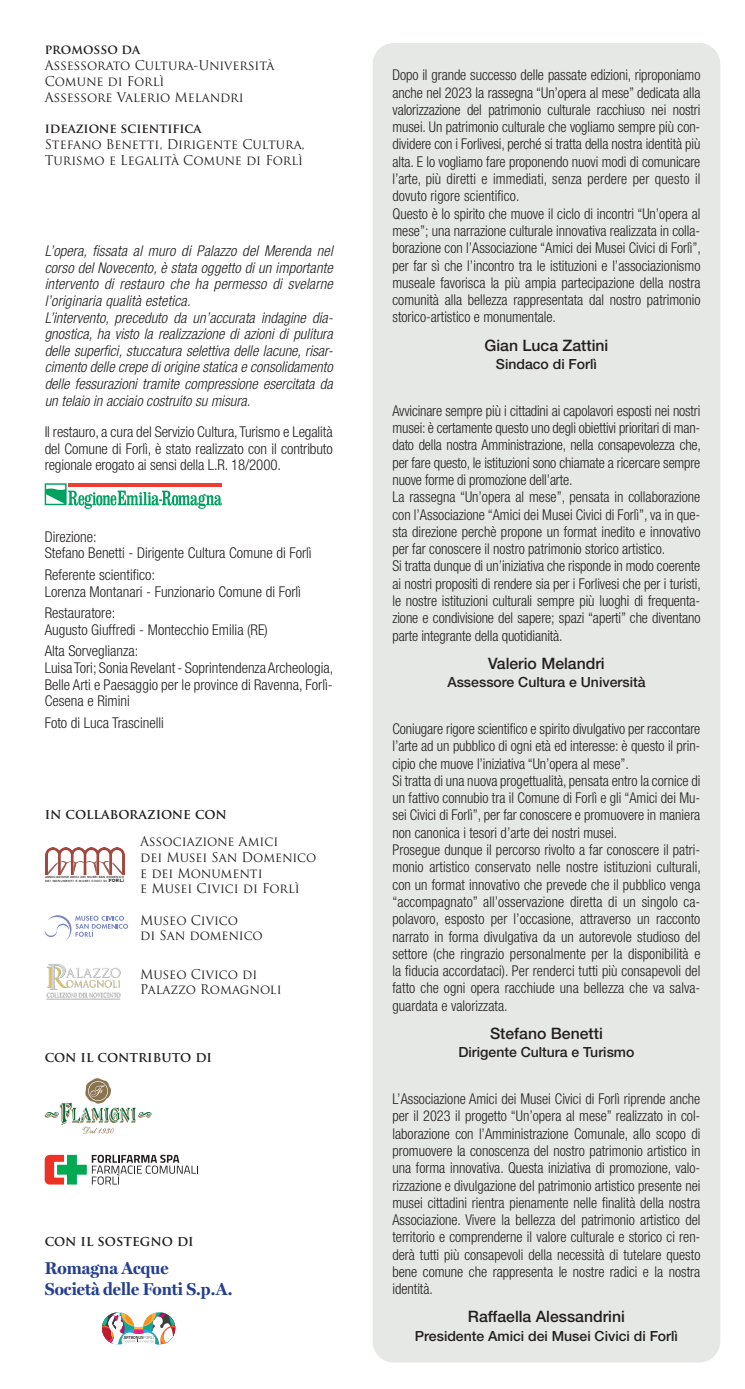
<style>
.page{position:relative;width:745px;height:1389px;background:#fff}
.page>*{position:absolute;margin:0;border:0;box-sizing:border-box;transform-origin:0 0}
.t1{font:700 17.32px "Miller Display";color:#253f8e}
.t2{font:500 15.75px "Helvetica Neue LT Pro";color:#231f20}
.t3{font:300 condensed 14.88px/17.3px "Helvetica Neue LT Pro";color:#231f20;text-align:justify;scale:.96 1}
.t4{font:300 condensed 14.88px/16.6px "Helvetica Neue LT Pro";color:#231f20}
.t5{font:italic 300 condensed 14.88px/16.6px "Helvetica Neue LT Pro";letter-spacing:.005em;color:#231f20;text-align:justify}
.t6{font:500 14px "Helvetica Neue LT Pro";color:#231f20}
.t7{font:700 14px "Trajan Pro";color:#231f20}
.t8{font:13.12px/15.8px "Trajan Pro";color:#231f20}
.t9{font:700 13.12px "Trajan Pro";color:#231f20}
.t10{font:4.73px/4.2px "Copperplate";letter-spacing:-.025em;color:#231f20;scale:.83 1}
.s1{font-weight:700;font-size:6.12px}
.s2{font-weight:700;font-size:5.42px}
</style>
<div class="page">
<div style="left:372px;top:43px;width:347px;height:1320px;background:#e6e8e5;border-radius:21px"></div>
<img style="left:46px;top:964px;width:75px;height:36px">
<img style="left:124px;top:852px;width:1px;height:23px">
<img style="left:45px;top:847px;width:79px;height:28px">
<svg style="left:45px;top:915px;width:83px;height:25px"></svg>
<svg style="left:102px;top:1312px;width:73px;height:32px"></svg>
<svg style="left:45px;top:1078px;width:106px;height:55px"></svg>
<svg style="left:45px;top:1155px;width:153px;height:30px"></svg>
<svg style="left:45px;top:483px;width:177px;height:26px"></svg>
<p class="t9" style="left:45px;top:42px;width:97px">PROMOSSO DA</p>
<p class="t8" style="left:45px;top:57px;width:231px">Assessorato Cultura-Università<br>Comune di Forlì</p>
<p class="t8" style="left:45px;top:89px;width:200px">Assessore Valerio Melandri</p>
<p class="t9" style="left:45px;top:120px;width:158px">IDEAZIONE SCIENTIFICA</p>
<p class="t8" style="left:45px;top:136px;width:261px">Stefano Benetti, Dirigente Cultura,<br>Turismo e Legalità Comune di Forlì</p>
<p class="t5" style="left:45px;top:243px;width:289px">L’opera, fissata al muro di Palazzo del Merenda nel corso del Novecento, è stata oggetto di un importante intervento di restauro che ha permesso di svelarne l’originaria qualità estetica.</p>
<p class="t5" style="left:45px;top:309px;width:289px">L’intervento, preceduto da un’accurata indagine dia&shy;gnostica, ha visto la realizzazione di azioni di pulitura delle superfici, stuccatura selettiva delle lacune, risar&shy;cimento delle crepe di origine statica e consolidamento delle fessurazioni tramite compressione esercitata da un telaio in acciaio costruito su misura.</p>
<p class="t4" style="left:45px;top:423px;width:289px;text-align:justify">Il restauro, a cura del Servizio Cultura, Turismo e Legalità del Comune di Forlì, è stato realizzato con il contributo regionale erogato ai sensi della L.R. 18/2000.</p>
<p class="t4" style="left:45px;top:528px;width:268px">Direzione:<br>Stefano Benetti - Dirigente Cultura Comune di Forlì</p>
<p class="t4" style="left:45px;top:566px;width:258px">Referente scientifico:<br>Lorenza Montanari - Funzionario Comune di Forlì</p>
<p class="t4" style="left:45px;top:605px;width:224px">Restauratore:<br>Augusto Giuffredi - Montecchio Emilia (RE)</p>
<p class="t4" style="left:45px;top:643px;width:95px">Alta Sorveglianza:</p>
<p class="t4" style="left:45px;top:659px;width:290px;text-align:justify">Luisa Tori; Sonia Revelant - Soprintendenza Archeologia, Belle Arti e Paesaggio per le province di Ravenna, Forlì-Cesena e Rimini</p>
<p class="t4" style="left:45px;top:714px;width:121px">Foto di Luca Trascinelli</p>
<p class="t7" style="left:45px;top:805px;width:183px">IN COLLABORAZIONE CON</p>
<p class="t10" style="left:45px;top:874px;width:97px">associazione amici dei musei san domenico dei monumenti e musei civici di <span class="s1">FORL</span><span class="s2">ì</span></p>
<p class="t8" style="left:140px;top:833px;width:139px">Associazione Amici</p>
<p class="t8" style="left:140px;top:849px;width:177px">dei Musei San Domenico</p>
<p class="t8" style="left:140px;top:865px;width:124px">e dei Monumenti</p>
<p class="t8" style="left:140px;top:881px;width:161px">e Musei Civici di Forlì</p>
<p class="t8" style="left:140px;top:912px;width:99px">Museo Civico</p>
<p class="t8" style="left:140px;top:928px;width:124px">di San domenico</p>
<p class="t8" style="left:140px;top:966px;width:143px">Museo Civico di<br>Palazzo Romagnoli</p>
<p class="t7" style="left:45px;top:1049px;width:169px">CON IL CONTRIBUTO DI</p>
<p class="t7" style="left:45px;top:1232px;width:150px">CON IL SOSTEGNO DI</p>
<p class="t1" style="left:45px;top:1257px;width:125px">Romagna Acque</p>
<p class="t1" style="left:45px;top:1278px;width:189px">Società delle Fonti S.p.A.</p>
<p class="t3" style="left:392px;top:66px;width:322px">Dopo il grande successo delle passate edizioni, riproponiamo anche nel 2023 la rassegna “Un’opera al mese” dedicata alla valorizzazione del patrimonio culturale racchiuso nei nostri musei. Un patrimonio culturale che vogliamo sempre più con&shy;dividere con i Forlivesi, perché si tratta della nostra identità più alta. E lo vogliamo fare proponendo nuovi modi di comunicare l’arte, più diretti e immediati, senza perdere per questo il dovuto rigore scientifico.</p>
<p class="t3" style="left:392px;top:205px;width:322px">Questo è lo spirito che muove il ciclo di incontri “Un’opera al mese”; una narrazione culturale innovativa realizzata in colla&shy;borazione con l’Associazione “Amici dei Musei Civici di Forlì”, per far sì che l’incontro tra le istituzioni e l’associazionismo museale favorisca la più ampia partecipazione della nostra comunità alla bellezza rappresentata dal nostro patrimonio storico-artistico e monumentale.</p>
<p class="t2" style="left:484px;top:336px;width:125px">Gian Luca Zattini</p>
<p class="t6" style="left:495px;top:355px;width:102px">Sindaco di Forlì</p>
<p class="t3" style="left:392px;top:402px;width:322px">Avvicinare sempre più i cittadini ai capolavori esposti nei nostri musei: è certamente questo uno degli obiettivi prioritari di man&shy;dato della nostra Amministrazione, nella consapevolezza che, per fare questo, le istituzioni sono chiamate a ricercare sempre nuove forme di promozione dell’arte.</p>
<p class="t3" style="left:392px;top:488px;width:322px">La rassegna “Un’opera al mese”, pensata in collaborazione con l’Associazione “Amici dei Musei Civici di Forlì”, va in que&shy;sta direzione perchè propone un format inedito e innovativo per far conoscere il nostro patrimonio storico artistico.</p>
<p class="t3" style="left:392px;top:557px;width:322px">Si tratta dunque di un’iniziativa che risponde in modo coerente ai nostri propositi di rendere sia per i Forlivesi che per i turisti, le nostre istituzioni culturali sempre più luoghi di frequenta&shy;zione e condivisione del sapere; spazi “aperti” che diventano parte integrante della quotidianità.</p>
<p class="t2" style="left:488px;top:654px;width:118px">Valerio Melandri</p>
<p class="t6" style="left:447px;top:674px;width:199px">Assessore Cultura e Università</p>
<p class="t3" style="left:392px;top:720px;width:322px">Coniugare rigore scientifico e spirito divulgativo per raccontare l’arte ad un pubblico di ogni età ed interesse: è questo il prin&shy;cipio che muove l’iniziativa “Un’opera al mese”.</p>
<p class="t3" style="left:392px;top:772px;width:322px">Si tratta di una nuova progettualità, pensata entro la cornice di un fattivo connubio tra il Comune di Forlì e gli “Amici dei Mu&shy;sei Civici di Forlì”, per far conoscere e promuovere in maniera non canonica i tesori d’arte dei nostri musei.</p>
<p class="t3" style="left:392px;top:841px;width:322px">Prosegue dunque il percorso rivolto a far conoscere il patri&shy;monio artistico conservato nelle nostre istituzioni culturali, con un format innovativo che prevede che il pubblico venga “accompagnato” all’osservazione diretta di un singolo ca&shy;polavoro, esposto per l’occasione, attraverso un racconto narrato in forma divulgativa da un autorevole studioso del settore (che ringrazio personalmente per la disponibilità e la fiducia accordataci). Per renderci tutti più consapevoli del fatto che ogni opera racchiude una bellezza che va salva&shy;guardata e valorizzata.</p>
<p class="t2" style="left:489px;top:1024px;width:114px">Stefano Benetti</p>
<p class="t6" style="left:458px;top:1044px;width:177px">Dirigente Cultura e Turismo</p>
<p class="t3" style="left:392px;top:1090px;width:322px">L’Associazione Amici dei Musei Civici di Forlì riprende anche per il 2023 il progetto “Un’opera al mese” realizzato in col&shy;laborazione con l’Amministrazione Comunale, allo scopo di promuovere la conoscenza del nostro patrimonio artistico in una forma innovativa. Questa iniziativa di promozione, valo&shy;rizzazione e divulgazione del patrimonio artistico presente nei musei cittadini rientra pienamente nelle finalità della nostra Associazione. Vivere la bellezza del patrimonio artistico del territorio e comprenderne il valore culturale e storico ci ren&shy;derà tutti più consapevoli della necessità di tutelare questo bene comune che rappresenta le nostre radici e la nostra identità.</p>
<p class="t2" style="left:467px;top:1307px;width:158px">Raffaella Alessandrini</p>
<p class="t6" style="left:414px;top:1327px;width:264px">Presidente Amici dei Musei Civici di Forlì</p>
</div>
